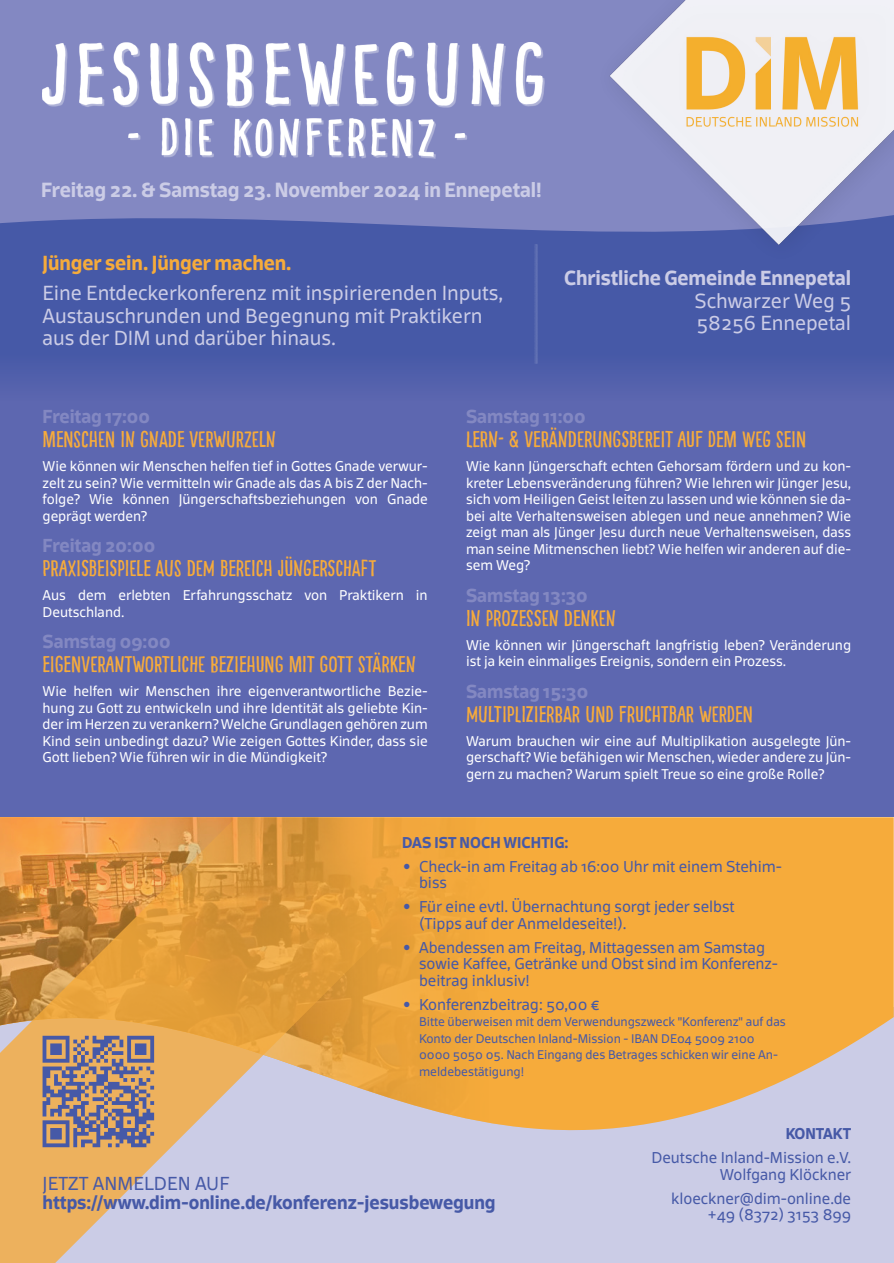
<style>
.page{position:relative;width:894px;height:1263px;background:#fff}
.page>*{position:absolute;margin:0;border:0;box-sizing:border-box;transform-origin:0 0}
.t1{font:22.5px "Pinto NO 01";letter-spacing:-.005em;color:#f6ab3b}
.t2{font:700 19.65px "Scuba OT";letter-spacing:-.005em;color:#cbcce6}
.t3{font:19.5px/22.5px "Scuba OT";letter-spacing:-.005em;color:#cbcce6}
.t4{font:700 19.5px "Scuba OT";letter-spacing:-.005em;color:#cbcce6}
.t5{font:700 19.5px "Scuba OT";letter-spacing:-.005em;color:#f6ab3b}
.t6{font:700 18px "Scuba OT";letter-spacing:-.005em;color:#8388c2}
.t7{font:700 18px "Scuba OT";letter-spacing:-.005em;color:#4659a7}
.t8{font:18px "Scuba OT";letter-spacing:.005em;color:#4659a7}
.t9{font:15px/16.5px "Scuba OT";letter-spacing:-.005em;color:#4659a7}
.t10{font:700 15px "Scuba OT";letter-spacing:.005em;color:#4659a7}
.t11{font:13.5px/16.5px "Scuba OT";letter-spacing:-.005em;color:#fff;text-align:justify}
.t12{font:12px/16.5px "Scuba OT";letter-spacing:-.005em;color:#4659a7}
</style>
<div class="page">
<svg style="left:506px;top:817px;width:387px;height:446px;background:#dcbea0"></svg>
<div style="left:506px;top:817px;width:218px;height:314px;background:#f6ab3b"></div>
<svg style="left:0;top:817px;width:506px;height:446px;background:#dcad73"></svg>
<svg style="left:43px;top:1036px;width:111px;height:111px;background:#958283"></svg>
<div style="left:0;top:251px;width:893px;height:566px;background:#5d67b0"></div>
<div style="left:0;top:192px;width:893px;height:209px;background:#4659a7"></div>
<svg style="left:0;top:0;width:600px;height:260px;fill:#8388c2"></svg>
<img style="left:600px;top:0;width:293px;height:245px">
<img style="left:533px;top:245px;width:4px;height:119px">
<img style="left:42px;top:42px;width:502px;height:117px">
<h2 class="t2" style="left:41px;top:182px;width:501px">Freitag 22. &amp; Samstag 23. November 2024 in Ennepetal!</h2>
<h3 class="t5" style="left:43px;top:255px;width:250px">Jünger sein. Jünger machen.</h3>
<h3 class="t3" style="left:43px;top:284px;width:462px">Eine Entdeckerkonferenz mit inspirierenden Inputs,<br>Austauschrunden und Begegnung mit Praktikern aus der DIM und darüber hinaus.</h3>
<h3 class="t4" style="left:564px;top:270px;width:288px">Christliche Gemeinde Ennepetal</h3>
<h3 class="t3" style="left:694px;top:291px;width:158px">Schwarzer Weg 5<br>58256 Ennepetal</h3>
<h3 class="t6" style="left:43px;top:409px;width:109px">Freitag 17:00</h3>
<h1 class="t1" style="left:43px;top:429px;width:235px">MENSCHEN IN GNADE VERWURZELN</h1>
<p class="t11" style="left:43px;top:459px;width:386px">Wie können wir Menschen helfen tief in Gottes Gnade verwur&shy;zelt zu sein? Wie vermitteln wir Gnade als das A bis Z der Nach&shy;folge? Wie können Jüngerschaftsbeziehungen von Gnade geprägt werden?</p>
<h3 class="t6" style="left:43px;top:538px;width:114px">Freitag 20:00</h3>
<h1 class="t1" style="left:43px;top:558px;width:335px">PRAXISBEISPIELE AUS DEM BEREICH JÜNGERSCHAFT</h1>
<p class="t11" style="left:43px;top:588px;width:386px">Aus dem erlebten Erfahrungsschatz von Praktikern in<br>Deutschland.</p>
<h3 class="t6" style="left:43px;top:634px;width:130px">Samstag 09:00</h3>
<h1 class="t1" style="left:43px;top:654px;width:374px">EIGENVERANTWORTLICHE BEZIEHUNG MIT GOTT STÄRKEN</h1>
<p class="t11" style="left:43px;top:684px;width:386px">Wie helfen wir Menschen ihre eigenverantwortliche Bezie&shy;hung zu Gott zu entwickeln und ihre Identität als geliebte Kin&shy;der im Herzen zu verankern? Welche Grundlagen gehören zum Kind sein unbedingt dazu? Wie zeigen Gottes Kinder, dass sie Gott lieben? Wie führen wir in die Mündigkeit?</p>
<h3 class="t6" style="left:466px;top:409px;width:121px">Samstag 11:00</h3>
<h1 class="t1" style="left:466px;top:429px;width:341px">LERN- &amp; VERÄNDERUNGSBEREIT AUF DEM WEG SEIN</h1>
<p class="t11" style="left:466px;top:459px;width:386px">Wie kann Jüngerschaft echten Gehorsam fördern und zu kon&shy;kreter Lebensveränderung führen? Wie lehren wir Jünger Jesu, sich vom Heiligen Geist leiten zu lassen und wie können sie da&shy;bei alte Verhaltensweisen ablegen und neue annehmen? Wie zeigt man als Jünger Jesu durch neue Verhaltensweisen, dass man seine Mitmenschen liebt? Wie helfen wir anderen auf die&shy;sem Weg?</p>
<h3 class="t6" style="left:466px;top:587px;width:123px">Samstag 13:30</h3>
<h1 class="t1" style="left:466px;top:608px;width:151px">IN PROZESSEN DENKEN</h1>
<p class="t11" style="left:466px;top:637px;width:386px">Wie können wir Jüngerschaft langfristig leben? Veränderung ist ja kein einmaliges Ereignis, sondern ein Prozess.</p>
<h3 class="t6" style="left:466px;top:683px;width:124px">Samstag 15:30</h3>
<h1 class="t1" style="left:466px;top:704px;width:288px">MULTIPLIZIERBAR UND FRUCHTBAR WERDEN</h1>
<p class="t11" style="left:466px;top:733px;width:386px">Warum brauchen wir eine auf Multiplikation ausgelegte Jün&shy;gerschaft? Wie befähigen wir Menschen, wieder andere zu Jün&shy;gern zu machen? Warum spielt Treue so eine große Rolle?</p>
<p class="t10" style="left:402px;top:836px;width:168px">DAS IST NOCH WICHTIG:</p>
<p class="t9" style="left:419px;top:859px;width:364px;text-indent:-17px">• Check-in am Freitag ab 16:00 Uhr mit einem Stehim&shy;biss</p>
<p class="t9" style="left:419px;top:900px;width:317px;text-indent:-17px">• Für eine evtl. Übernachtung sorgt jeder selbst (Tipps auf der Anmeldeseite!).</p>
<p class="t9" style="left:419px;top:940px;width:360px;text-indent:-17px">• Abendessen am Freitag, Mittagessen am Samstag sowie Kaffee, Getränke und Obst sind im Konferenz&shy;beitrag inklusiv!</p>
<p class="t9" style="left:402px;top:997px;width:199px">• Konferenzbeitrag: 50,00 €</p>
<p class="t12" style="left:419px;top:1015px;width:368px">Bitte überweisen mit dem Verwendungszweck "Konferenz" auf das Konto der Deutschen Inland-Mission - IBAN DE04 5009 2100<br>0000 5050 05. Nach Eingang des Betrages schicken wir eine An&shy;meldebestätigung!</p>
<h3 class="t8" style="left:43px;top:1176px;width:188px">JETZT ANMELDEN AUF</h3>
<h3 class="t7" style="left:43px;top:1195px;width:454px">https://www.dim-online.de/konferenz-jesusbewegung</h3>
<p class="t10" style="left:785px;top:1128px;width:67px">KONTAKT</p>
<p class="t9" style="left:651px;top:1151px;width:201px;text-align:right">Deutsche Inland-Mission e.V.<br>Wolfgang Klöckner</p>
<p class="t9" style="left:671px;top:1191px;width:181px;text-align:right">kloeckner@dim-online.de +49 (8372) 3153 899</p>
</div>
